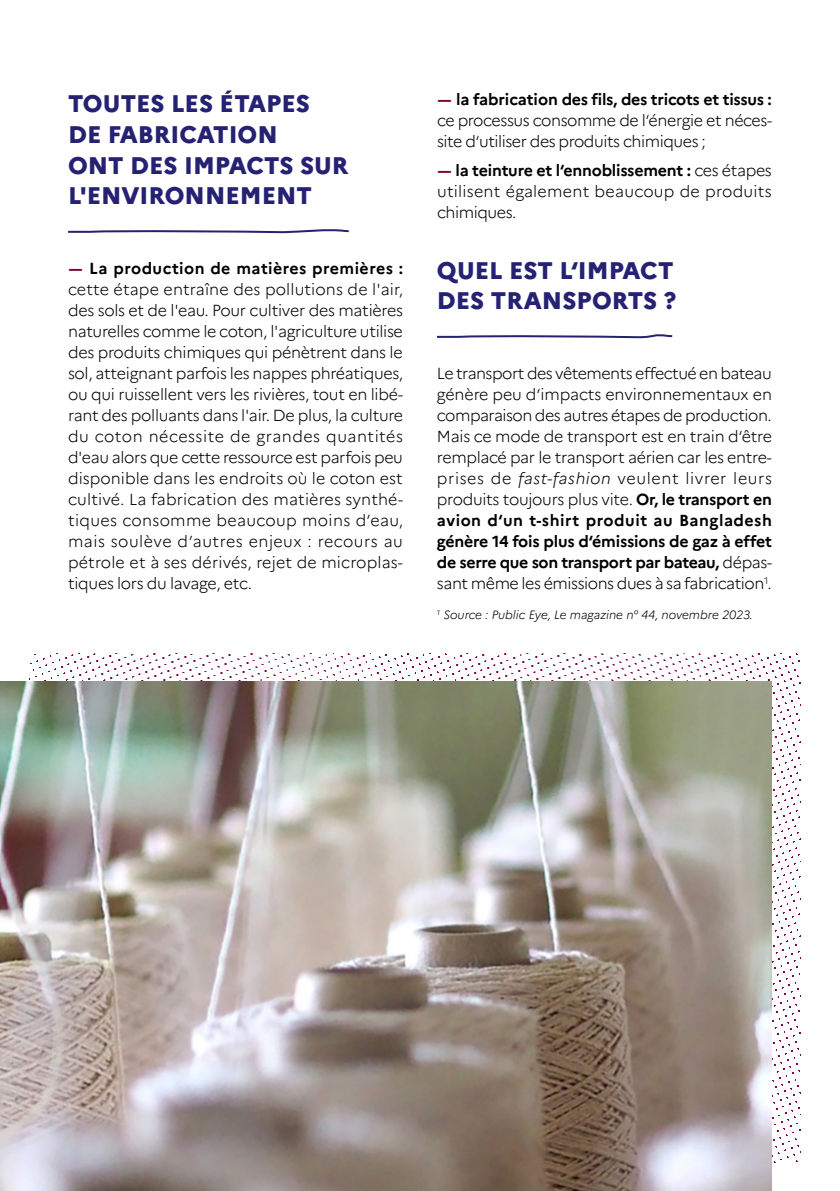
<style>
.page{position:relative;width:840px;height:1191px;background:#fff}
.page>*{position:absolute;margin:0;border:0;box-sizing:border-box;transform-origin:0 0}
.t1{font:800 24px/30.8px "Marianne";color:#252173}
.t2{font:300 16px/21px "Marianne";letter-spacing:-.025em;color:#000;text-align:justify}
.t3{font:italic 300 12px "Marianne";color:#000}
.s1{font-weight:700;color:#80053d}
.s2{font-weight:700}
.s3{font-style:italic}
</style>
<div class="page">
<img style="left:30px;top:653px;width:769px;height:509px">
<img style="left:0;top:681px;width:771px;height:510px">
<svg style="left:68px;top:229px;width:281px;height:5px"></svg>
<svg style="left:437px;top:334px;width:236px;height:5px"></svg>
<h1 class="t1" style="left:68px;top:86px;width:282px">TOUTES LES ÉTAPES<br>DE FABRICATION<br>ONT DES IMPACTS SUR<br>L'ENVIRONNEMENT</h1>
<p class="t2" style="left:68px;top:258px;width:336px"><span class="s1">-</span> <span class="s2">La production de matières premières : </span>cette étape entraîne des pollutions de l'air, des sols et de l'eau. Pour cultiver des matières naturelles comme le coton, l'agriculture utilise des produits chimiques qui pénètrent dans le sol, atteignant parfois les nappes phréatiques, ou qui ruissellent vers les rivières, tout en libé&shy;rant des polluants dans l'air. De plus, la culture du coton nécessite de grandes quantités d'eau alors que cette ressource est parfois peu disponible dans les endroits où le coton est cultivé. La fabrication des matières synthé&shy;tiques consomme beaucoup moins d’eau, mais soulève d’autres enjeux : recours au pétrole et à ses dérivés, rejet de microplas&shy;tiques lors du lavage, etc.</p>
<p class="t2" style="left:437px;top:88px;width:336px"><span class="s1">-</span><span class="s2">la fabrication des fils, des tricots et tissus : </span>ce processus consomme de l‘énergie et néces&shy;site d‘utiliser des produits chimiques ;</p>
<p class="t2" style="left:437px;top:160px;width:336px"><span class="s1">-</span> <span class="s2">la teinture et l‘ennoblissement :</span> ces étapes utilisent également beaucoup de produits chimiques.</p>
<h1 class="t1" style="left:437px;top:253px;width:241px">QUEL EST L‘IMPACT<br>DES TRANSPORTS ?</h1>
<p class="t2" style="left:437px;top:363px;width:336px">Le transport des vêtements effectué en bateau génère peu d‘impacts environnementaux en comparaison des autres étapes de production.<br>Mais ce mode de transport est en train d‘être remplacé par le transport aérien car les entre&shy;prises de <span class="s3">fast-fashion</span> veulent livrer leurs produits toujours plus vite. <span class="s2">Or, le transport en avion d‘un t-shirt produit au Bangladesh génère 14 fois plus d‘émissions de gaz à effet de serre que son transport par bateau,</span> dépas&shy;sant même les émissions dues à sa fabrication<sup>1</sup>.</p>
<p class="t3" style="left:437px;top:605px;width:317px"><sup>1</sup> Source : Public Eye, Le magazine n° 44, novembre 2023.</p>
</div>
